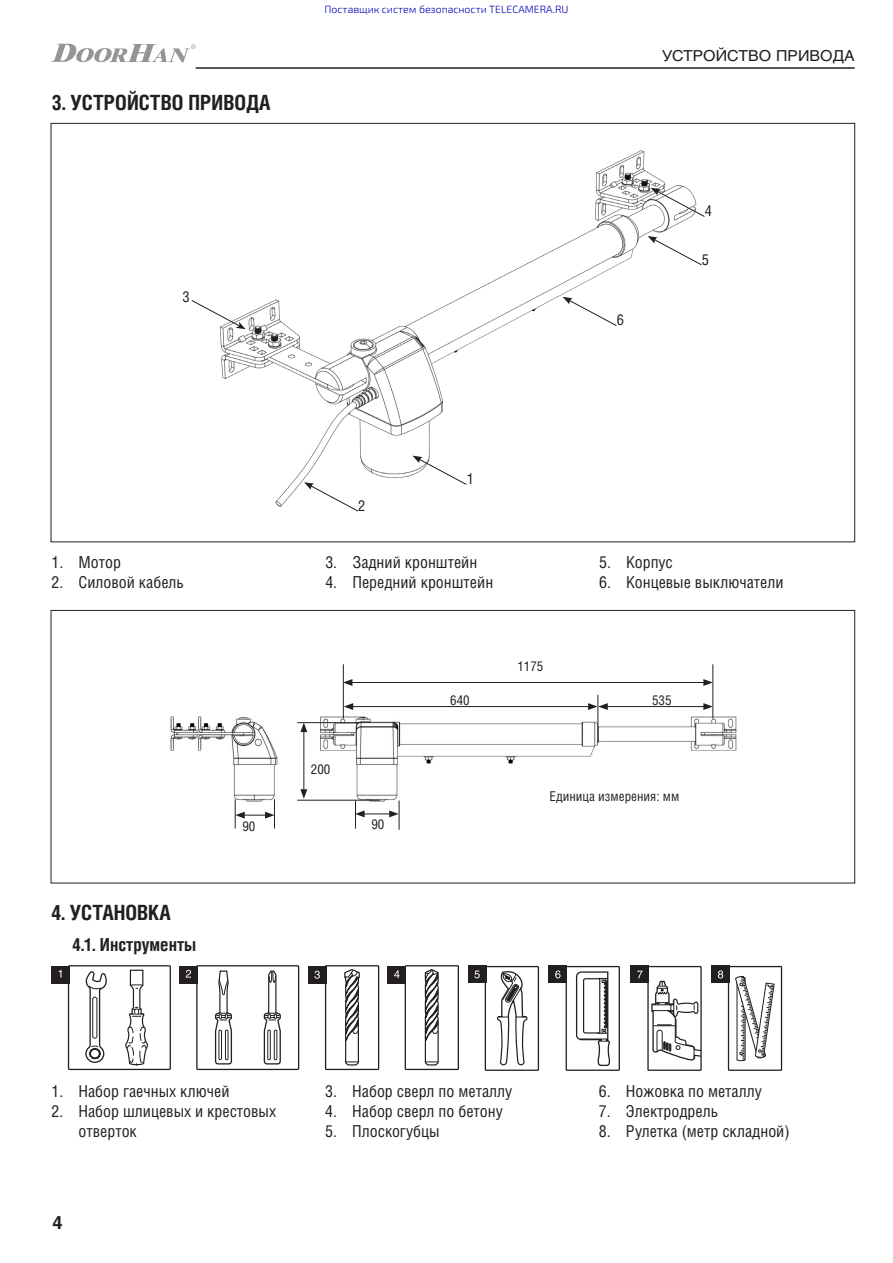
<style>
.page{position:relative;width:893px;height:1263px;background:#fff}
.page>*{position:absolute;margin:0;border:0;box-sizing:border-box;transform-origin:0 0}
.t1{font:700 21px "Helios Cond";color:#231f20}
.t2{font:700 18px "Helios Cond";color:#231f20}
.t3{font:700 18px "Helios";color:#231f20}
.t4{font:16.5px/19.8px "Helios Cond";color:#231f20}
.t5{font:15px "Helios";color:#231f20;scale:1.05 1}
.t6{font:15px "Helios Cond";color:#231f20}
.t7{font:13.5px "Helios Cond";color:#231f20}
.t8{font:300 10.5px "Exo 2.0";color:#0000b7}
</style>
<div class="page">
<hr style="left:196px;top:67px;width:659px;height:2px;background:#231f20">
<svg style="left:51px;top:44px;width:145px;height:18px"></svg>
<svg style="left:67px;top:965px;width:104px;height:106px"></svg>
<div style="left:325px;top:965px;width:54px;height:105px;border:1px solid #231f20"></div>
<svg style="left:344px;top:969px;width:16px;height:97px"></svg>
<div style="left:405px;top:965px;width:54px;height:105px;border:1px solid #231f20"></div>
<svg style="left:424px;top:969px;width:15px;height:97px"></svg>
<div style="left:51px;top:966px;width:18px;height:18px;background:#231f20"></div>
<div style="left:179px;top:966px;width:18px;height:18px;background:#231f20"></div>
<svg style="left:186px;top:965px;width:114px;height:106px"></svg>
<div style="left:308px;top:966px;width:18px;height:18px;background:#231f20"></div>
<svg style="left:314px;top:971px;width:6px;height:8px"></svg>
<div style="left:388px;top:966px;width:18px;height:18px;background:#231f20"></div>
<svg style="left:394px;top:970px;width:6px;height:8px"></svg>
<div style="left:485px;top:966px;width:54px;height:105px;border:1px solid #231f20"></div>
<svg style="left:497px;top:971px;width:31px;height:95px"></svg>
<div style="left:468px;top:965px;width:18px;height:18px;background:#231f20"></div>
<svg style="left:474px;top:970px;width:6px;height:8px"></svg>
<div style="left:566px;top:966px;width:54px;height:105px;border:1px solid #231f20"></div>
<svg style="left:576px;top:971px;width:35px;height:95px"></svg>
<div style="left:549px;top:965px;width:18px;height:18px;background:#231f20"></div>
<svg style="left:555px;top:970px;width:6px;height:8px"></svg>
<div style="left:631px;top:965px;width:18px;height:18px;background:#231f20"></div>
<svg style="left:637px;top:966px;width:65px;height:105px"></svg>
<div style="left:728px;top:966px;width:54px;height:105px;border:1px solid #231f20"></div>
<svg style="left:735px;top:975px;width:40px;height:87px"></svg>
<div style="left:711px;top:965px;width:19px;height:18px;background:#231f20"></div>
<svg style="left:718px;top:970px;width:5px;height:8px"></svg>
<img style="left:220px;top:150px;width:469px;height:357px">
<svg style="left:412px;top:456px;width:55px;height:29px"></svg>
<svg style="left:651px;top:188px;width:54px;height:30px"></svg>
<svg style="left:648px;top:236px;width:54px;height:30px"></svg>
<svg style="left:563px;top:297px;width:54px;height:30px"></svg>
<svg style="left:191px;top:299px;width:55px;height:30px"></svg>
<svg style="left:304px;top:482px;width:55px;height:30px"></svg>
<img style="left:170px;top:672px;width:567px;height:139px">
<hr style="left:350px;top:682px;width:356px;height:1px;background:#231f20">
<svg style="left:344px;top:679px;width:8px;height:7px"></svg>
<svg style="left:703px;top:679px;width:9px;height:7px"></svg>
<hr style="left:605px;top:706px;width:101px;height:1px;background:#231f20">
<svg style="left:703px;top:703px;width:9px;height:7px"></svg>
<hr style="left:362px;top:813px;width:30px;height:1px;background:#231f20">
<svg style="left:389px;top:810px;width:10px;height:7px"></svg>
<hr style="left:303px;top:730px;width:1px;height:62px;background:#231f20">
<svg style="left:300px;top:723px;width:7px;height:9px"></svg>
<svg style="left:300px;top:789px;width:7px;height:10px"></svg>
<hr style="left:351px;top:706px;width:239px;height:1px;background:#231f20">
<svg style="left:344px;top:703px;width:9px;height:7px"></svg>
<svg style="left:588px;top:703px;width:20px;height:7px"></svg>
<hr style="left:343px;top:664px;width:1px;height:54px;background:#231f20">
<hr style="left:597px;top:695px;width:1px;height:30px;background:#231f20">
<svg style="left:355px;top:801px;width:10px;height:28px"></svg>
<hr style="left:399px;top:800px;width:1px;height:30px;background:#231f20">
<hr style="left:712px;top:664px;width:1px;height:54px;background:#231f20">
<hr style="left:297px;top:722px;width:62px;height:1px;background:#231f20">
<hr style="left:297px;top:800px;width:83px;height:1px;background:#231f20">
<svg style="left:235px;top:799px;width:40px;height:29px"></svg>
<p class="t1" style="left:51px;top:90px;width:221px">3. УСТРОЙСТВО ПРИВОДА</p>
<p class="t6" style="left:182px;top:287px;width:9px">3</p>
<p class="t8" style="left:325px;top:5px;width:245px">Поставщик систем безопасности TELECAMERA.RU</p>
<p class="t5" style="left:662px;top:47px;width:185px">УСТРОЙСТВО ПРИВОДА</p>
<p class="t6" style="left:617px;top:311px;width:9px">6</p>
<p class="t6" style="left:705px;top:202px;width:9px">4</p>
<p class="t6" style="left:702px;top:250px;width:9px">5</p>
<p class="t4" style="left:51px;top:552px;width:71px">1. Мотор</p>
<p class="t4" style="left:51px;top:572px;width:134px">2. Силовой кабель</p>
<p class="t6" style="left:358px;top:496px;width:9px">2</p>
<p class="t6" style="left:467px;top:470px;width:9px">1</p>
<p class="t4" style="left:325px;top:552px;width:153px">3. Задний кронштейн</p>
<p class="t4" style="left:325px;top:572px;width:169px">4. Передний кронштейн</p>
<p class="t4" style="left:599px;top:552px;width:75px">5. Корпус</p>
<p class="t4" style="left:599px;top:572px;width:186px">6. Концевые выключатели</p>
<p class="t7" style="left:311px;top:761px;width:21px">200</p>
<p class="t7" style="left:450px;top:692px;width:21px">640</p>
<p class="t7" style="left:517px;top:658px;width:27px">1175</p>
<p class="t7" style="left:652px;top:692px;width:21px">535</p>
<p class="t7" style="left:550px;top:788px;width:131px">Единица измерения: мм</p>
<p class="t1" style="left:51px;top:900px;width:121px">4. УСТАНОВКА</p>
<p class="t2" style="left:72px;top:933px;width:125px">4.1. Инструменты</p>
<p class="t7" style="left:242px;top:818px;width:14px">90</p>
<p class="t7" style="left:371px;top:816px;width:14px">90</p>
<p class="t4" style="left:51px;top:1081px;width:180px">1. Набор гаечных ключей</p>
<p class="t4" style="left:78px;top:1101px;width:199px;text-indent:-27px">2. Набор шлицевых и крестовых отверток</p>
<p class="t3" style="left:53px;top:1212px;width:12px">4</p>
<p class="t4" style="left:325px;top:1081px;width:188px">3. Набор сверл по металлу</p>
<p class="t4" style="left:325px;top:1101px;width:179px">4. Набор сверл по бетону</p>
<p class="t4" style="left:325px;top:1121px;width:116px">5. Плоскогубцы</p>
<p class="t4" style="left:599px;top:1081px;width:164px">6. Ножовка по металлу</p>
<p class="t4" style="left:599px;top:1101px;width:121px">7. Электродрель</p>
<p class="t4" style="left:599px;top:1121px;width:192px">8. Рулетка (метр складной)</p>
</div>
